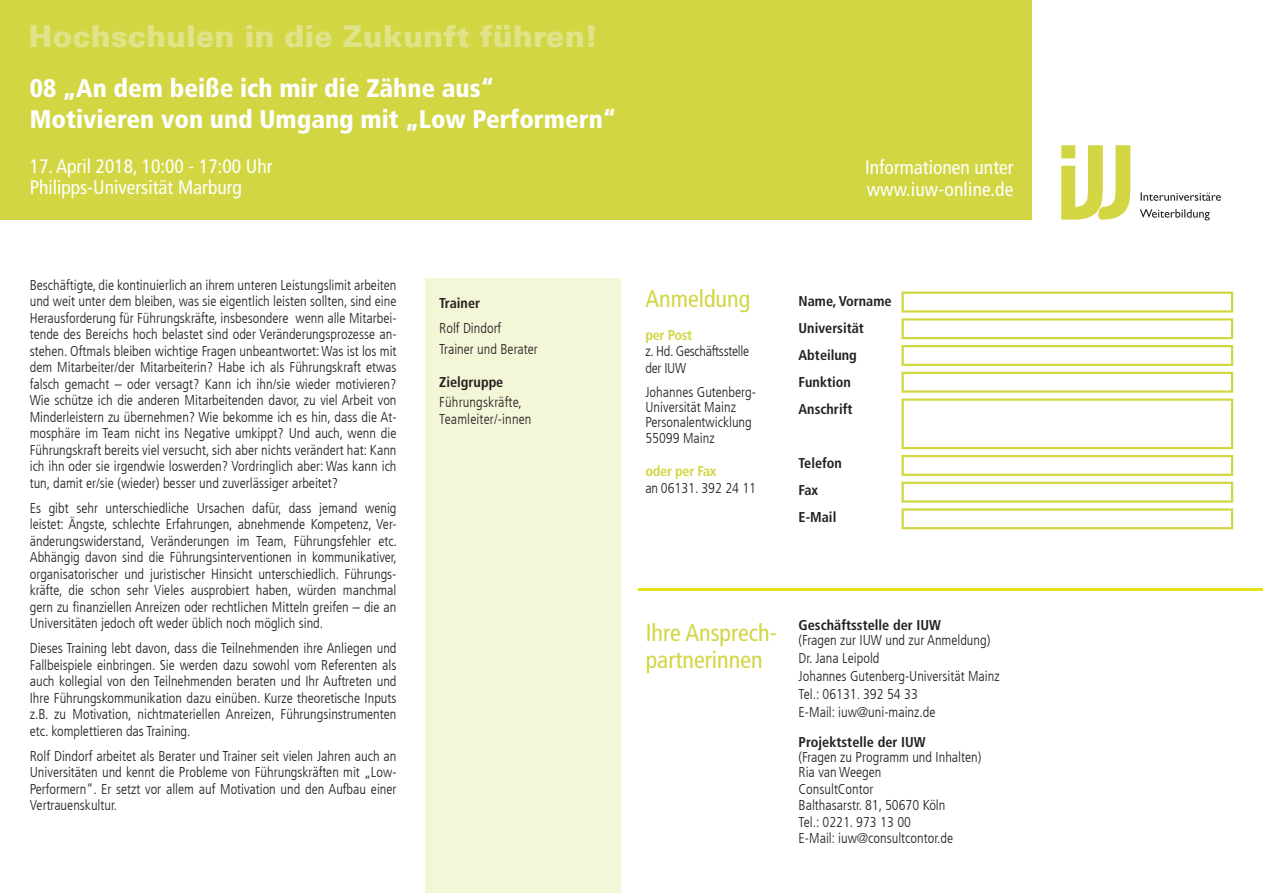
<style>
.page{position:relative;width:1263px;height:893px;background:#fff}
.page>*{position:absolute;margin:0;border:0;box-sizing:border-box;transform-origin:0 0}
.t1{font:900 30px "Univers";color:#e0e388}
.t2{font:900 condensed 25.5px/30.6px "Frutiger LT Com";color:#fff}
.t3{font:condensed 24px/27px "Frutiger LT Com";color:#d1d642}
.t4{font:condensed 19.5px/21px "Frutiger LT Com";color:#fff}
.t5{font:300 condensed 14.25px/16.5px "Frutiger LT Com";color:#231f20}
.t6{font:700 condensed 14.25px/27px "Frutiger LT Com";color:#231f20}
.t7{font:300 condensed 14.25px/16.5px "Frutiger LT Com";letter-spacing:-.02em;color:#231f20}
.t8{font:700 condensed 14.25px "Frutiger LT Com";letter-spacing:-.02em;color:#d1d642}
</style>
<div class="page">
<div style="left:0;top:0;width:1031px;height:219px;background:#d1d642"></div>
<svg style="left:1141px;top:192px;width:80px;height:9px"></svg>
<svg style="left:1140px;top:209px;width:70px;height:11px"></svg>
<svg style="left:1061px;top:145px;width:69px;height:75px"></svg>
<div style="left:901px;top:292px;width:332px;height:21px;border:2px solid #d1d642"></div>
<div style="left:901px;top:318px;width:332px;height:21px;border:2px solid #d1d642"></div>
<div style="left:901px;top:345px;width:332px;height:21px;border:2px solid #d1d642"></div>
<div style="left:901px;top:372px;width:332px;height:21px;border:2px solid #d1d642"></div>
<div style="left:901px;top:455px;width:332px;height:21px;border:2px solid #d1d642"></div>
<div style="left:901px;top:482px;width:332px;height:21px;border:2px solid #d1d642"></div>
<div style="left:901px;top:508px;width:332px;height:21px;border:2px solid #d1d642"></div>
<div style="left:901px;top:398px;width:332px;height:51px;border:2px solid #d1d642"></div>
<hr style="left:638px;top:588px;width:625px;height:3px;background:#e2e318">
<div style="left:426px;top:279px;width:195px;height:614px;background:#f4f6d8"></div>
<h1 class="t1" style="left:29px;top:16px;width:570px">Hochschulen in die Zukunft führen!</h1>
<h2 class="t2" style="left:30px;top:73px;width:588px">08 „An dem beiße ich mir die Zähne aus“<br>Motivieren von und Umgang mit „Low Performern“</h2>
<h3 class="t4" style="left:30px;top:156px;width:244px">17. April 2018, 10:00 - 17:00 Uhr<br>Philipps-Universität Marburg</h3>
<h3 class="t4" style="left:865px;top:157px;width:150px">Informationen unter www.iuw-online.de</h3>
<p class="t5" style="left:30px;top:276px;width:368px;text-align:justify">Beschäftigte, die kontinuierlich an ihrem unteren Leistungslimit arbeiten und weit unter dem bleiben, was sie eigentlich leisten sollten, sind eine Herausforderung für Führungskräfte, insbesondere wenn alle Mitarbei&shy;tende des Bereichs hoch belastet sind oder Veränderungsprozesse an&shy;stehen. Oftmals bleiben wichtige Fragen unbeantwortet: Was ist los mit dem Mitarbeiter/der Mitarbeiterin? Habe ich als Führungskraft etwas falsch gemacht – oder versagt? Kann ich ihn/sie wieder motivieren?<br>Wie schütze ich die anderen Mitarbeitenden davor, zu viel Arbeit von Minderleistern zu übernehmen? Wie bekomme ich es hin, dass die At&shy;mosphäre im Team nicht ins Negative umkippt? Und auch, wenn die Führungskraft bereits viel versucht, sich aber nichts verändert hat: Kann ich ihn oder sie irgendwie loswerden? Vordringlich aber: Was kann ich tun, damit er/sie (wieder) besser und zuverlässiger arbeitet?</p>
<p class="t5" style="left:30px;top:500px;width:369px;text-align:justify">Es gibt sehr unterschiedliche Ursachen dafür, dass jemand wenig leistet: Ängste, schlechte Erfahrungen, abnehmende Kompetenz, Ver&shy;änderungswiderstand, Veränderungen im Team, Führungsfehler etc.<br>Abhängig davon sind die Führungsinterventionen in kommunikativer, organisatorischer und juristischer Hinsicht unterschiedlich. Führungs&shy;kräfte, die schon sehr Vieles ausprobiert haben, würden manchmal gern zu finanziellen Anreizen oder rechtlichen Mitteln greifen – die an Universitäten jedoch oft weder üblich noch möglich sind.</p>
<p class="t5" style="left:30px;top:640px;width:368px;text-align:justify">Dieses Training lebt davon, dass die Teilnehmenden ihre Anliegen und Fallbeispiele einbringen. Sie werden dazu sowohl vom Referenten als auch kollegial von den Teilnehmenden beraten und Ihr Auftreten und Ihre Führungskommunikation dazu einüben. Kurze theoretische Inputs z.B. zu Motivation, nichtmateriellen Anreizen, Führungsinstrumenten etc. komplettieren das Training.</p>
<p class="t5" style="left:30px;top:748px;width:368px;text-align:justify">Rolf Dindorf arbeitet als Berater und Trainer seit vielen Jahren auch an Universitäten und kennt die Probleme von Führungskräften mit „Low-Performern“. Er setzt vor allem auf Motivation und den Aufbau einer Vertrauenskultur.</p>
<p class="t6" style="left:439px;top:290px;width:42px">Trainer</p>
<p class="t5" style="left:439px;top:318px;width:100px;line-height:20.7px">Rolf Dindorf<br>Trainer und Berater</p>
<p class="t6" style="left:439px;top:368px;width:66px">Zielgruppe</p>
<p class="t5" style="left:439px;top:394px;width:94px">Führungskräfte,<br>Teamleiter/-innen</p>
<h3 class="t3" style="left:645px;top:285px;width:106px">Anmeldung</h3>
<p class="t8" style="left:645px;top:326px;width:48px">per Post</p>
<p class="t7" style="left:645px;top:343px;width:105px">z. Hd. Geschäftsstelle der IUW</p>
<p class="t5" style="left:645px;top:385px;width:112px;line-height:15px">Johannes Gutenberg-<br>Universität Mainz<br>Personalentwicklung</p>
<p class="t5" style="left:645px;top:430px;width:71px">55099 Mainz</p>
<p class="t8" style="left:645px;top:463px;width:73px">oder per Fax</p>
<p class="t5" style="left:645px;top:480px;width:112px">an 06131. 392 24 11</p>
<p class="t6" style="left:799px;top:288px;width:94px">Name, Vorname<br>Universität<br>Abteilung<br>Funktion<br>Anschrift</p>
<p class="t6" style="left:799px;top:450px;width:45px">Telefon<br>Fax<br>E-Mail</p>
<h3 class="t3" style="left:646px;top:619px;width:133px">Ihre Ansprech&shy;partnerinnen</h3>
<p class="t6" style="left:799px;top:612px;width:144px">Geschäftsstelle der IUW</p>
<p class="t5" style="left:799px;top:632px;width:203px;line-height:18px">(Fragen zur IUW und zur Anmeldung)<br>Dr. Jana Leipold<br>Johannes Gutenberg-Universität Mainz<br>Tel.: 06131. 392 54 33<br>E-Mail: iuw@uni-mainz.de</p>
<p class="t6" style="left:799px;top:729px;width:129px">Projektstelle der IUW</p>
<p class="t5" style="left:799px;top:750px;width:184px;line-height:15px">(Fragen zu Programm und Inhalten)<br>Ria van Weegen</p>
<p class="t5" style="left:799px;top:781px;width:156px">ConsultContor<br>Balthasarstr. 81, 50670 Köln<br>Tel.: 0221. 973 13 00<br>E-Mail: iuw@consultcontor.de</p>
</div>
